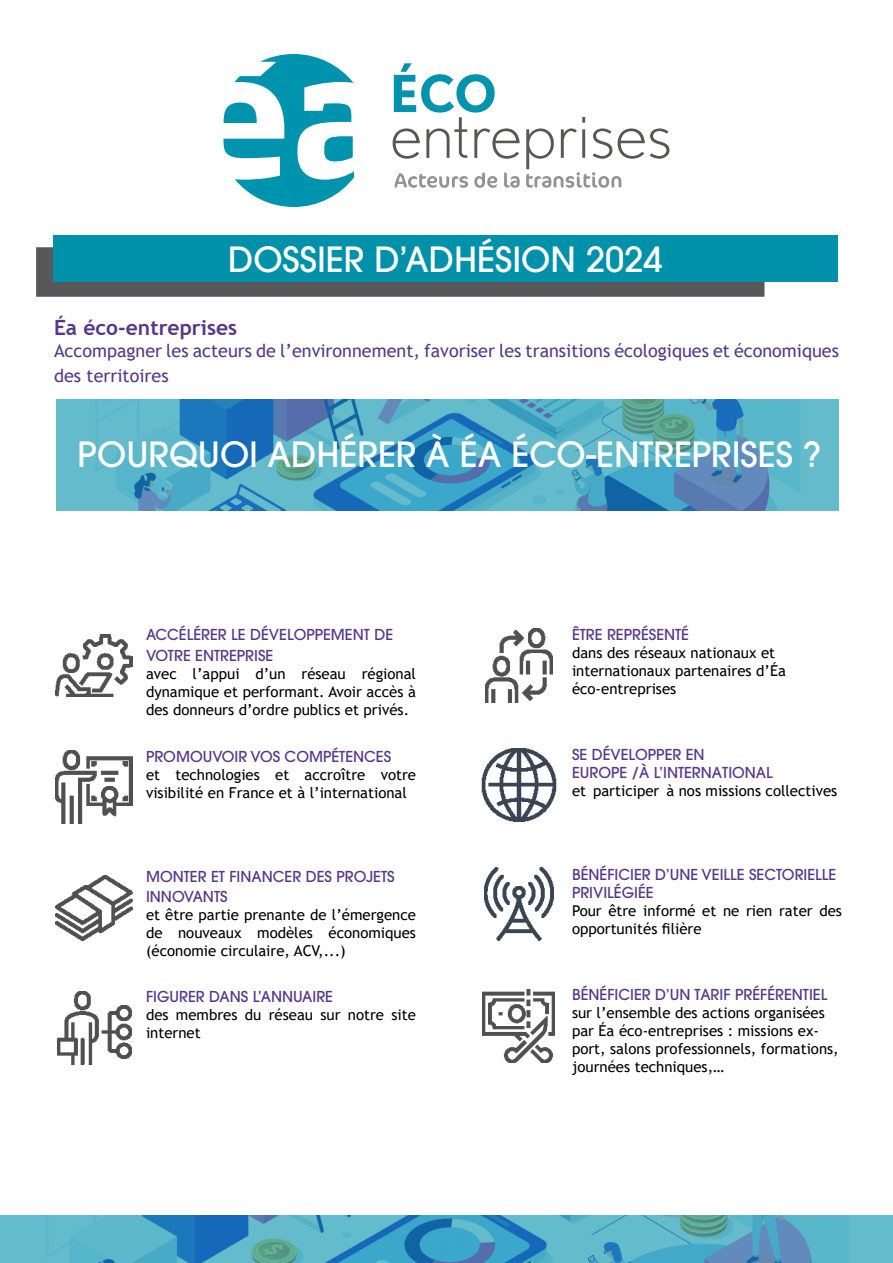
<style>
.page{position:relative;width:893px;height:1263px;background:#fff}
.page>*{position:absolute;margin:0;border:0;box-sizing:border-box;transform-origin:0 0}
.t1{font:500 34.5px "ITC Avant Garde Pro";color:#fff}
.t2{font:700 21px "Trebuchet MS";color:#57378a}
.t3{font:18px/25.2px "Trebuchet MS";color:#57378a}
.t4{font:15px/18px "Trebuchet MS";color:#000}
.t5{font:500 15px/18px "ITC Avant Garde Pro";color:#57378a}
</style>
<div class="page">
<div style="left:36px;top:247px;width:728px;height:50px;background:#58585a;border:2px solid #58585a"></div>
<svg style="left:223px;top:54px;width:131px;height:153px"></svg>
<svg style="left:393px;top:63px;width:127px;height:96px"></svg>
<svg style="left:395px;top:173px;width:73px;height:15px"></svg>
<svg style="left:474px;top:172px;width:23px;height:16px"></svg>
<svg style="left:504px;top:172px;width:16px;height:16px"></svg>
<svg style="left:526px;top:117px;width:143px;height:71px"></svg>
<div style="left:53px;top:236px;width:785px;height:46px;background:#0091aa"></div>
<img style="left:56px;top:399px;width:782px;height:111px">
<img style="left:56px;top:634px;width:77px;height:63px">
<img style="left:56px;top:750px;width:77px;height:74px">
<img style="left:56px;top:875px;width:77px;height:65px">
<svg style="left:57px;top:1008px;width:75px;height:48px"></svg>
<img style="left:58px;top:991px;width:73px;height:74px">
<img style="left:485px;top:629px;width:67px;height:73px">
<img style="left:481px;top:748px;width:75px;height:74px">
<img style="left:484px;top:867px;width:69px;height:74px">
<svg style="left:482px;top:991px;width:1px;height:45px"></svg>
<img style="left:483px;top:989px;width:72px;height:74px">
<img style="left:0;top:1215px;width:893px;height:48px">
<h1 class="t1" style="left:228px;top:237px;width:436px">DOSSIER D’ADHÉSION 2024</h1>
<h2 class="t2" style="left:54px;top:314px;width:185px">Éa éco-entreprises</h2>
<p class="t3" style="left:54px;top:337px;width:786px">Accompagner les acteurs de l’environnement, favoriser les transitions écologiques et économiques des territoires</p>
<h1 class="t1" style="left:78px;top:433px;width:745px">POURQUOI ADHÉRER À ÉA ÉCO-ENTREPRISES ?</h1>
<p class="t5" style="left:146px;top:623px;width:249px;line-height:21.6px">ACCÉLÉRER LE DÉVELOPPEMENT DE<br>VOTRE ENTREPRISE</p>
<p class="t4" style="left:146px;top:665px;width:271px;text-align:justify">avec l’appui d’un réseau régional dynamique et performant. Avoir accès à des donneurs d’ordre publics et privés.</p>
<p class="t5" style="left:146px;top:747px;width:247px">PROMOUVOIR VOS COMPÉTENCES</p>
<p class="t4" style="left:146px;top:765px;width:271px">et technologies et accroître votre visibilité en France et à l’international</p>
<p class="t5" style="left:146px;top:867px;width:250px;line-height:19.8px">MONTER ET FINANCER DES PROJETS<br>INNOVANTS</p>
<p class="t4" style="left:146px;top:905px;width:271px;text-align:justify">et être partie prenante de l’émergence de nouveaux modèles économiques (économie circulaire, ACV,...)</p>
<p class="t5" style="left:146px;top:988px;width:189px">FIGURER DANS L’ANNUAIRE</p>
<p class="t4" style="left:146px;top:1006px;width:271px">des membres du réseau sur notre site internet</p>
<p class="t5" style="left:572px;top:625px;width:119px">ÊTRE REPRÉSENTÉ</p>
<p class="t4" style="left:572px;top:643px;width:215px">dans des réseaux nationaux et internationaux partenaires d’Éa éco-entreprises</p>
<p class="t5" style="left:572px;top:746px;width:202px">SE DÉVELOPPER EN<br>EUROPE /À L’INTERNATIONAL</p>
<p class="t4" style="left:572px;top:782px;width:267px">et participer à nos missions collectives</p>
<p class="t5" style="left:572px;top:865px;width:266px">BÉNÉFICIER D’UNE VEILLE SECTORIELLE<br>PRIVILÉGIÉE</p>
<p class="t4" style="left:572px;top:902px;width:271px">Pour être informé et ne rien rater des opportunités filière</p>
<p class="t5" style="left:572px;top:986px;width:257px">BÉNÉFICIER D’UN TARIF PRÉFÉRENTIEL</p>
<p class="t4" style="left:572px;top:1004px;width:268px">sur l’ensemble des actions organisées par Éa éco-entreprises : missions ex&shy;port, salons professionnels, formations, journées techniques,…</p>
</div>
